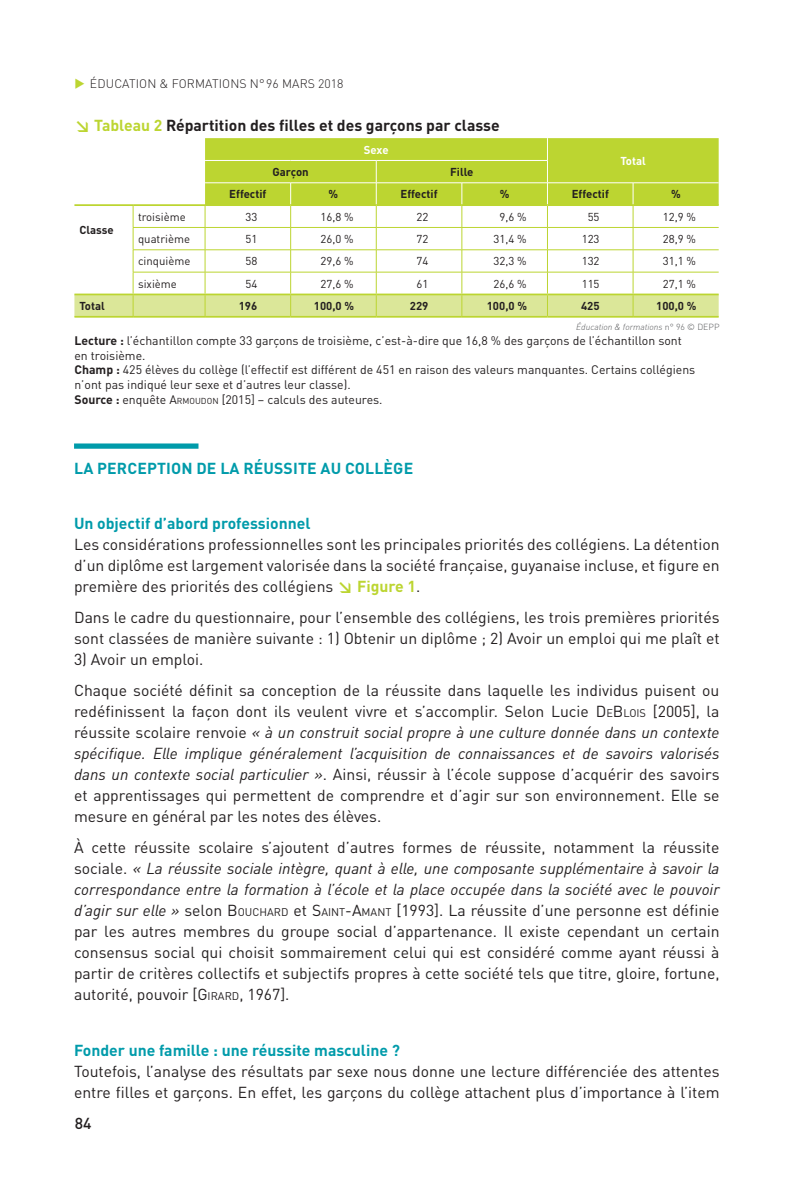
<style>
.page{position:relative;width:794px;height:1191px;background:#fff}
.page>*{position:absolute;margin:0;border:0;box-sizing:border-box;transform-origin:0 0}
.Courant{font:15.75px/21px "DINOT";color:#231f20;text-align:justify}
.Niveau_2{font:700 15.75px "DINOT";color:#009baa}
.Titre{font:700 15.75px "DINOT";color:#231f20}
.Niveau_1{font:700 15.75px "DINOT";letter-spacing:.01em;color:#009baa}
.t1{font:500 15.75px "DINOT";color:#231f20}
.t2{font:12.25px/14.7px "DINOT";color:#231f20}
.Titre_courant__gauch{font:300 12.25px "DINOT";letter-spacing:.01em;color:#231f20}
.t3{font:11.38px "DINOT";color:#231f20}
.t4{font:700 11.38px "DINOT";color:#231f20}
.t5{font:700 11.38px "DINOT";letter-spacing:-.005em;color:#fff}
.Titre-2{font:italic 300 8.75px "DINOT";color:#57585a}
.s1{color:#bcd531}
.s2{font-style:normal}
.s3{font-weight:700}
.s4{font-style:inherit}
.s5{font-size:8.58px}
.s6{font-weight:700;color:#bcd531}
.s7{font-size:11.03px}
.s8{font-style:italic}
</style>
<div class="page">
<div style="left:74px;top:443px;width:124px;height:6px;background:#009baa"></div>
<svg style="left:74px;top:138px;width:644px;height:178px"></svg>
<hr style="left:74px;top:293px;width:59px;height:2px;background:#bcd531">
<hr style="left:133px;top:293px;width:72px;height:2px;background:#bcd531">
<hr style="left:205px;top:293px;width:86px;height:2px;background:#bcd531">
<hr style="left:291px;top:293px;width:85px;height:2px;background:#bcd531">
<hr style="left:376px;top:293px;width:86px;height:2px;background:#bcd531">
<hr style="left:462px;top:293px;width:85px;height:2px;background:#bcd531">
<hr style="left:547px;top:293px;width:86px;height:2px;background:#bcd531">
<hr style="left:633px;top:293px;width:85px;height:2px;background:#bcd531">
<hr style="left:74px;top:316px;width:59px;height:2px;background:#bcd531">
<hr style="left:133px;top:316px;width:72px;height:2px;background:#bcd531">
<hr style="left:205px;top:316px;width:86px;height:2px;background:#bcd531">
<hr style="left:291px;top:316px;width:85px;height:2px;background:#bcd531">
<hr style="left:376px;top:316px;width:86px;height:2px;background:#bcd531">
<hr style="left:462px;top:316px;width:85px;height:2px;background:#bcd531">
<hr style="left:547px;top:316px;width:86px;height:2px;background:#bcd531">
<hr style="left:633px;top:316px;width:85px;height:2px;background:#bcd531">
<p class="Titre_courant__gauch" style="left:74px;top:76px;width:270px"><span class="s1">◆</span> ÉDUCATION &amp; FORMATIONS N°96 MARS 2018</p>
<p class="Titre" style="left:74px;top:115px;width:427px"><span class="s1">↘ Tableau 2</span> Répartition des filles et des garçons par classe</p>
<p class="t5" style="left:364px;top:142px;width:26px">Sexe</p>
<p class="t4" style="left:272px;top:164px;width:38px">Garçon</p>
<p class="t4" style="left:450px;top:164px;width:25px">Fille</p>
<p class="t5" style="left:620px;top:153px;width:27px">Total</p>
<p class="t4" style="left:79px;top:222px;width:36px">Classe</p>
<p class="t4" style="left:229px;top:187px;width:39px">Effectif</p>
<p class="t4" style="left:329px;top:187px;width:11px">%</p>
<p class="t4" style="left:400px;top:187px;width:39px">Effectif</p>
<p class="t4" style="left:500px;top:187px;width:11px">%</p>
<p class="t4" style="left:571px;top:187px;width:39px">Effectif</p>
<p class="t4" style="left:671px;top:187px;width:11px">%</p>
<p class="t3" style="left:138px;top:209px;width:49px">troisième</p>
<p class="t3" style="left:245px;top:209px;width:13px">33</p>
<p class="t3" style="left:320px;top:209px;width:35px">16,8 %</p>
<p class="t3" style="left:416px;top:209px;width:13px">22</p>
<p class="t3" style="left:499px;top:209px;width:29px">9,6 %</p>
<p class="t3" style="left:587px;top:209px;width:13px">55</p>
<p class="t3" style="left:663px;top:209px;width:35px">12,9 %</p>
<p class="t3" style="left:138px;top:232px;width:54px">quatrième</p>
<p class="t3" style="left:245px;top:232px;width:13px">51</p>
<p class="t3" style="left:320px;top:232px;width:35px">26,0 %</p>
<p class="t3" style="left:416px;top:232px;width:13px">72</p>
<p class="t3" style="left:493px;top:232px;width:35px">31,4 %</p>
<p class="t3" style="left:582px;top:232px;width:19px">123</p>
<p class="t3" style="left:663px;top:232px;width:35px">28,9 %</p>
<p class="t3" style="left:138px;top:254px;width:54px">cinquième</p>
<p class="t3" style="left:245px;top:254px;width:13px">58</p>
<p class="t3" style="left:320px;top:254px;width:35px">29,6 %</p>
<p class="t3" style="left:416px;top:254px;width:13px">74</p>
<p class="t3" style="left:493px;top:254px;width:35px">32,3 %</p>
<p class="t3" style="left:582px;top:254px;width:19px">132</p>
<p class="t3" style="left:663px;top:254px;width:35px">31,1 %</p>
<p class="t3" style="left:138px;top:276px;width:40px">sixième</p>
<p class="t3" style="left:245px;top:276px;width:13px">54</p>
<p class="t3" style="left:320px;top:276px;width:35px">27,6 %</p>
<p class="t3" style="left:416px;top:276px;width:13px">61</p>
<p class="t3" style="left:493px;top:276px;width:35px">26,6 %</p>
<p class="t3" style="left:582px;top:276px;width:19px">115</p>
<p class="t3" style="left:663px;top:276px;width:35px">27,1 %</p>
<p class="t4" style="left:79px;top:298px;width:27px">Total</p>
<p class="t4" style="left:239px;top:298px;width:20px">196</p>
<p class="t4" style="left:314px;top:298px;width:42px">100,0 %</p>
<p class="t4" style="left:410px;top:298px;width:20px">229</p>
<p class="t4" style="left:487px;top:298px;width:42px">100,0 %</p>
<p class="t4" style="left:581px;top:298px;width:20px">425</p>
<p class="t4" style="left:656px;top:298px;width:42px">100,0 %</p>
<p class="Titre-2" style="left:576px;top:322px;width:145px">Éducation &amp; formations <span class="s2">n° 96 © DEPP</span></p>
<p class="t2" style="left:74px;top:333px;width:609px"><span class="s3">Lecture :</span> l’échantillon compte 33 garçons de troisième, c’est-à-dire que 16,8 % des garçons de l’échantillon sont en troisième.</p>
<p class="t2" style="left:74px;top:362px;width:622px"><span class="s3">Champ :</span> 425 élèves du collège (l’effectif est différent de 451 en raison des valeurs manquantes. Certains collégiens n’ont pas indiqué leur sexe et d’autres leur classe).</p>
<p class="t2" style="left:74px;top:392px;width:310px"><span class="s3">Source :</span> enquête <span class="s4">A</span><span class="s5">RMOUDON</span> [2015] – calculs des auteures.</p>
<p class="Niveau_1" style="left:74px;top:457px;width:340px">LA PERCEPTION DE LA RÉUSSITE AU COLLÈGE</p>
<p class="Niveau_2" style="left:74px;top:513px;width:238px">Un objectif d’abord professionnel</p>
<p class="Courant" style="left:74px;top:534px;width:647px">Les considérations professionnelles sont les principales priorités des collégiens. La détention d’un diplôme est largement valorisée dans la société française, guyanaise incluse, et figure en première des priorités des collégiens <span class="s6">↘ Figure 1</span>.</p>
<p class="Courant" style="left:74px;top:607px;width:647px">Dans le cadre du questionnaire, pour l’ensemble des collégiens, les trois premières priorités sont classées de manière suivante : 1) Obtenir un diplôme ; 2) Avoir un emploi qui me plaît et</p>
<p class="Courant" style="left:74px;top:649px;width:131px">3) Avoir un emploi.</p>
<p class="Courant" style="left:74px;top:679px;width:647px">Chaque société définit sa conception de la réussite dans laquelle les individus puisent ou redéfinissent la façon dont ils veulent vivre et s’accomplir. Selon Lucie <span class="s4">D</span> <span class="s7">E</span><span class="s4">B</span><span class="s7">LOIS</span> [2005], la réussite scolaire renvoie <span class="s8">« à un construit social propre à une culture donnée dans un contexte spécifique. Elle implique généralement l’acquisition de connaissances et de savoirs valorisés dans un contexte social particulier »</span>. Ainsi, réussir à l’école suppose d’acquérir des savoirs et apprentissages qui permettent de comprendre et d’agir sur son environnement. Elle se mesure en général par les notes des élèves.</p>
<p class="Courant" style="left:74px;top:836px;width:647px">À cette réussite scolaire s’ajoutent d’autres formes de réussite, notamment la réussite sociale. <span class="s8">« La réussite sociale intègre, quant à elle, une composante supplémentaire à savoir la correspondance entre la formation à l’école et la place occupée dans la société avec le pouvoir d’agir sur elle »</span> selon <span class="s4">B</span><span class="s7">OUCHARD</span> et <span class="s4">S</span><span class="s7">AINT</span><span class="s4">-A</span><span class="s7">MANT</span> [1993]. La réussite d’une personne est définie par les autres membres du groupe social d’appartenance. Il existe cependant un certain consensus social qui choisit sommairement celui qui est considéré comme ayant réussi à partir de critères collectifs et subjectifs propres à cette société tels que titre, gloire, fortune, autorité, pouvoir [<span class="s4">G</span><span class="s7">IRARD</span><span class="s4">,</span> 1967].</p>
<p class="Niveau_2" style="left:74px;top:1040px;width:327px">Fonder une famille : une réussite masculine ?</p>
<p class="Courant" style="left:74px;top:1060px;width:647px">Toutefois, l’analyse des résultats par sexe nous donne une lecture différenciée des attentes entre filles et garçons. En effet, les garçons du collège attachent plus d’importance à l’item</p>
<p class="t1" style="left:75px;top:1112px;width:18px">84</p>
</div>
